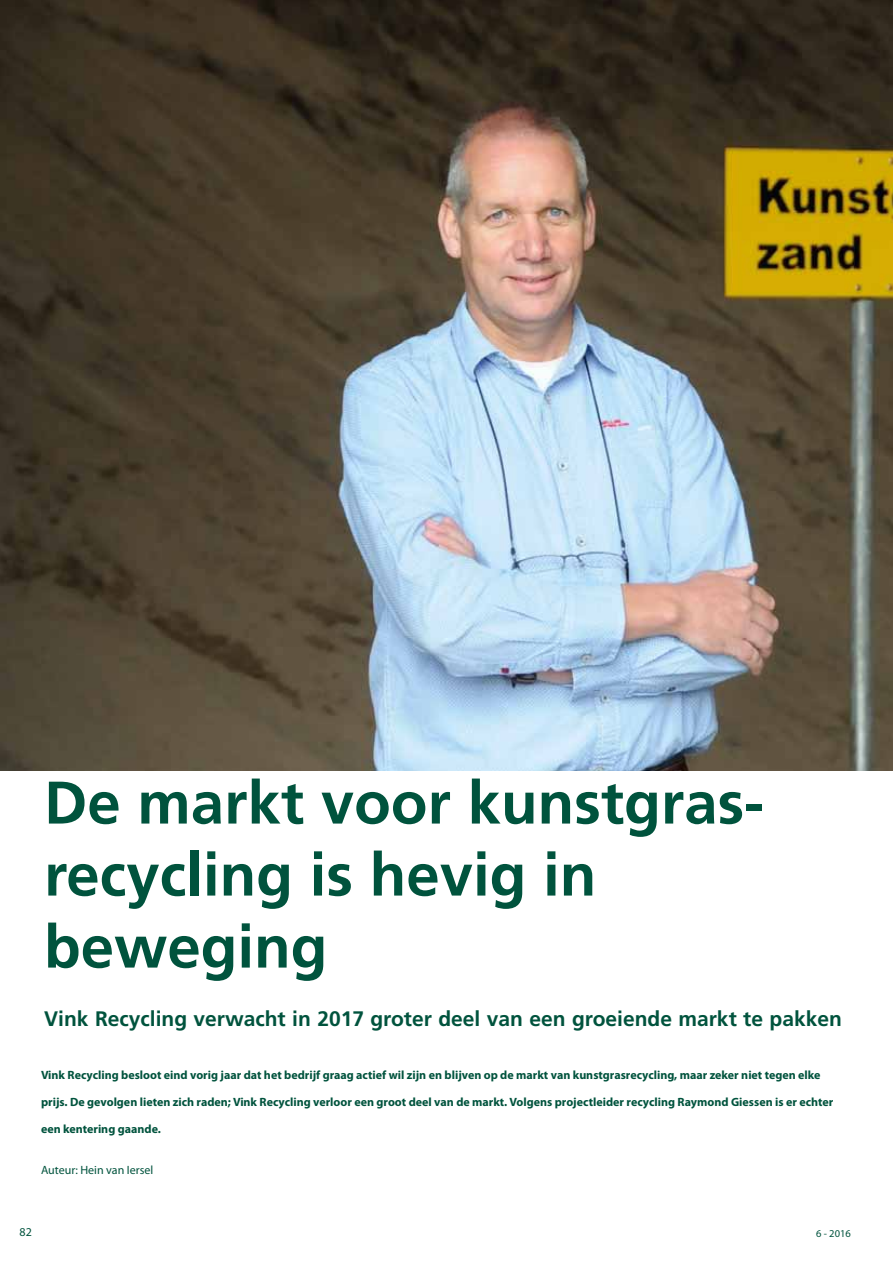
<style>
.page{position:relative;width:893px;height:1263px;background:#fff}
.page>*{position:absolute;margin:0;border:0;box-sizing:border-box;transform-origin:0 0}
.t1{font:700 60px/72px "Frutiger";color:#00533d}
.t2{font:700 21px "Frutiger";color:#00533d}
.t3{font:700 12px "Myriad Pro";color:#00533d}
.t4{font:12px "Myriad Pro";color:#00533d}
.t5{font:10.5px "Myriad Pro";color:#00533d}
</style>
<div class="page">
<img style="left:0;top:0;width:893px;height:770px">
<h1 class="t1" style="left:44px;top:766px;width:722px">De markt voor kunstgras&shy;recycling is hevig in beweging</h1>
<h2 class="t2" style="left:44px;top:1006px;width:799px">Vink Recycling verwacht in 2017 groter deel van een groeiende markt te pakken</h2>
<p class="t3" style="left:41px;top:1067px;width:781px">Vink Recycling besloot eind vorig jaar dat het bedrijf graag actief wil zijn en blijven op de markt van kunstgrasrecycling, maar zeker niet tegen elke</p>
<p class="t3" style="left:41px;top:1094px;width:794px">prijs. De gevolgen lieten zich raden; Vink Recycling verloor een groot deel van de markt. Volgens projectleider recycling Raymond Giessen is er echter</p>
<p class="t3" style="left:41px;top:1121px;width:121px">een kentering gaande.</p>
<p class="t4" style="left:41px;top:1162px;width:114px">Auteur: Hein van Iersel</p>
<p class="t4" style="left:20px;top:1224px;width:14px">82</p>
<p class="t5" style="left:816px;top:1227px;width:36px">6 - 2016</p>
</div>
